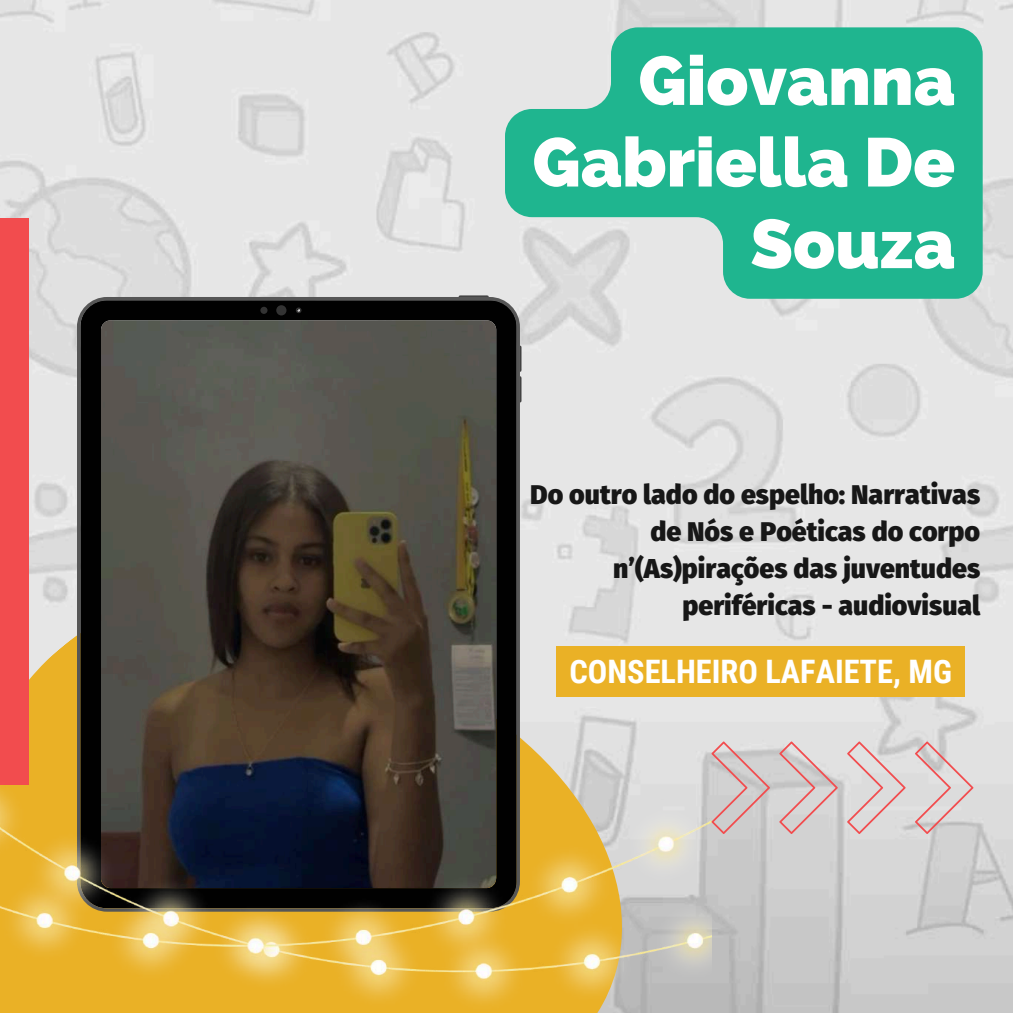
<style>
.page{position:relative;width:1013px;height:1013px;background:#fff}
.page>*{position:absolute;margin:0;border:0;box-sizing:border-box;transform-origin:0 0}
.t1{font:800 68.75px/81.5px "Raleway";color:#fff;text-align:right}
.t2{font:700 32.38px "Roboto Condensed";color:#fff}
.t3{font:900 26.75px/36.9px "Fira Sans";color:#171717;text-align:right}
</style>
<div class="page">
<img style="left:0;top:0;width:1012px;height:1012px">
<svg style="left:29px;top:450px;width:682px;height:291px;background:#e3dfd5"></svg>
<svg style="left:77px;top:297px;width:443px;height:444px;background:#121212"></svg>
<img style="left:101px;top:320px;width:395px;height:568px;border-radius:10px">
<div style="left:260px;top:307px;width:7px;height:7px;background:#333;border-radius:50%"></div>
<div style="left:276px;top:305px;width:10px;height:10px;background:#333;border-radius:50%"></div>
<svg style="left:296px;top:307px;width:5px;height:6px"></svg>
<svg style="left:520px;top:345px;width:1px;height:57px"></svg>
<svg style="left:458px;top:295px;width:30px;height:2px"></svg>
<div style="left:0;top:219px;width:29px;height:566px;background:#f24c4e"></div>
<img style="left:0;top:741px;width:711px;height:271px">
<svg style="left:915px;top:741px;width:58px;height:93px;background:#dbcdce"></svg>
<svg style="left:847px;top:741px;width:58px;height:93px;background:#ded0d0"></svg>
<svg style="left:779px;top:741px;width:58px;height:93px;background:#d7c9c9"></svg>
<svg style="left:711px;top:741px;width:59px;height:93px;background:#d1c4c4"></svg>
<svg style="left:505px;top:27px;width:477px;height:272px;background:#48bea0"></svg>
<div style="left:556px;top:646px;width:408px;height:51px;background:#eab126"></div>
<h1 class="t1" style="left:532px;top:40px;width:424px">Giovanna<br>Gabriella De<br>Souza</h1>
<p class="t3" style="left:530px;top:476px;width:451px">Do outro lado do espelho: Narrativas de Nós e Poéticas do corpo n’(As)pirações das juventudes periféricas - audiovisual</p>
<p class="t2" style="left:569px;top:652px;width:384px">CONSELHEIRO LAFAIETE, MG</p>
</div>
